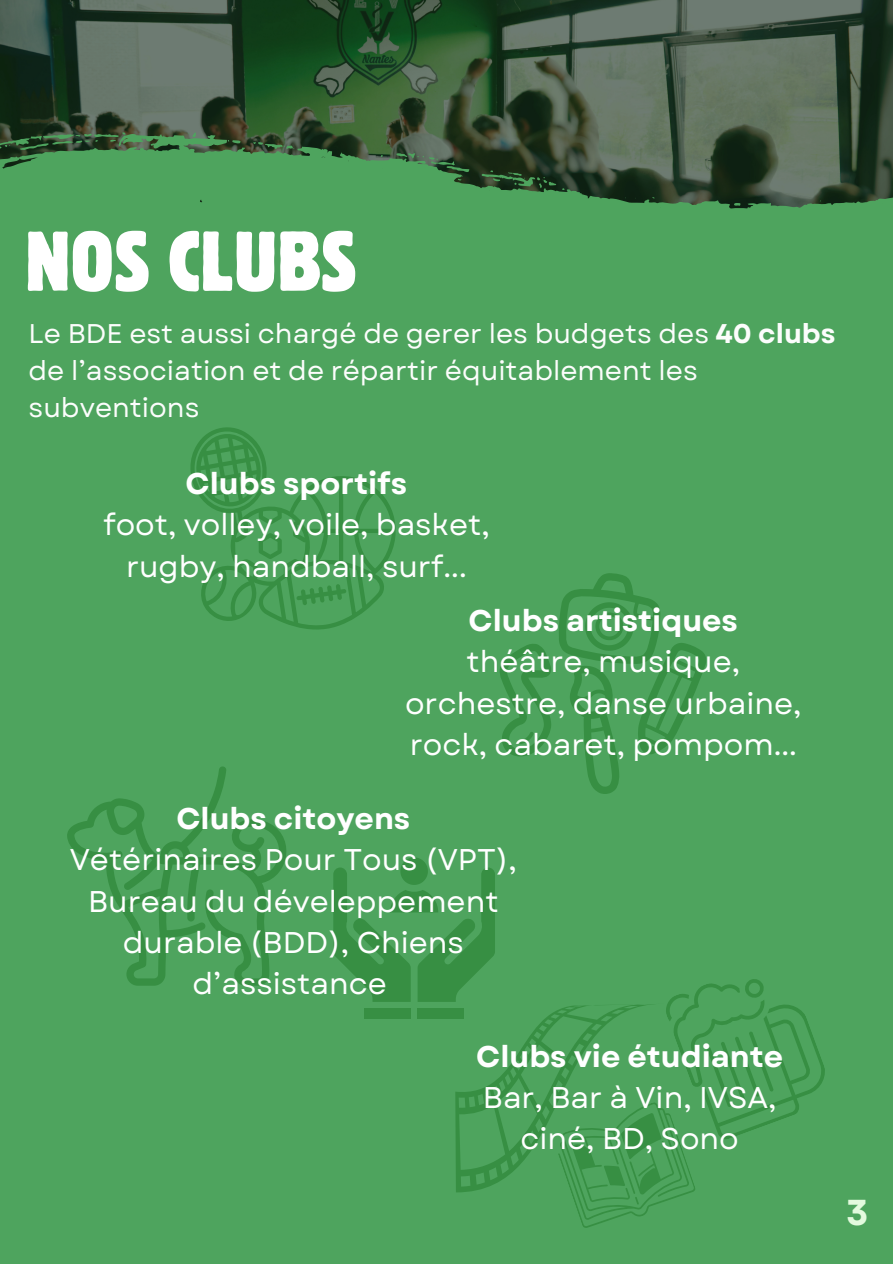
<style>
.page{position:relative;width:893px;height:1264px;background:#fff}
.page>*{position:absolute;margin:0;border:0;box-sizing:border-box;transform-origin:0 0}
.t1{font:condensed 84px "Block W1 G";color:#fff}
.t2{font:700 36px "Garet";color:#e3fade}
.t3{font:29.85px/41.1px "Garet";color:#fff;text-align:center}
.t4{font:700 29.85px "Garet";color:#fff}
.t5{font:27px/37.2px "Garet";color:#fcfdfc}
.s1{font-weight:700}
</style>
<div class="page">
<div style="left:0;top:215px;width:892px;height:1048px;background:#4ea45e"></div>
<svg style="left:0;top:0;width:892px;height:156px;background:#435a45"></svg>
<svg style="left:0;top:121px;width:507px;height:94px;background:#45834d"></svg>
<svg style="left:228px;top:140px;width:12px;height:4px"></svg>
<svg style="left:188px;top:132px;width:8px;height:5px"></svg>
<svg style="left:253px;top:142px;width:44px;height:8px"></svg>
<svg style="left:396px;top:153px;width:73px;height:27px"></svg>
<svg style="left:412px;top:156px;width:480px;height:59px;background:#3e6743"></svg>
<svg style="left:481px;top:170px;width:75px;height:18px"></svg>
<svg style="left:733px;top:203px;width:7px;height:3px"></svg>
<svg style="left:190px;top:427px;width:206px;height:203px"></svg>
<svg style="left:500px;top:644px;width:51px;height:112px"></svg>
<svg style="left:559px;top:573px;width:147px;height:221px"></svg>
<svg style="left:67px;top:766px;width:219px;height:219px"></svg>
<svg style="left:333px;top:857px;width:492px;height:371px"></svg>
<p class="t1" style="left:25px;top:207px;width:332px">NOS CLUBS</p>
<p class="t5" style="left:29px;top:314px;width:808px">Le BDE est aussi chargé de gerer les budgets des <span class="s1">40 clubs </span>de l’association et de répartir équitablement les subventions</p>
<h1 class="t4" style="left:186px;top:462px;width:223px">Clubs sportifs</h1>
<p class="t3" style="left:103px;top:504px;width:388px">foot, volley, voile, basket, rugby, handball, surf...</p>
<p class="t4" style="left:468px;top:599px;width:271px">Clubs artistiques</p>
<p class="t3" style="left:405px;top:641px;width:398px">théâtre, musique, orchestre, danse urbaine, rock, cabaret, pompom...</p>
<p class="t4" style="left:176px;top:797px;width:235px">Clubs citoyens</p>
<p class="t3" style="left:70px;top:839px;width:448px">Vétérinaires Pour Tous (VPT),<br>Bureau du déveleppement durable (BDD), Chiens d’assistance</p>
<p class="t4" style="left:476px;top:1034px;width:308px">Clubs vie étudiante</p>
<p class="t3" style="left:483px;top:1076px;width:295px">Bar, Bar à Vin, IVSA, ciné, BD, Sono</p>
<p class="t2" style="left:846px;top:1186px;width:24px">3</p>
</div>
